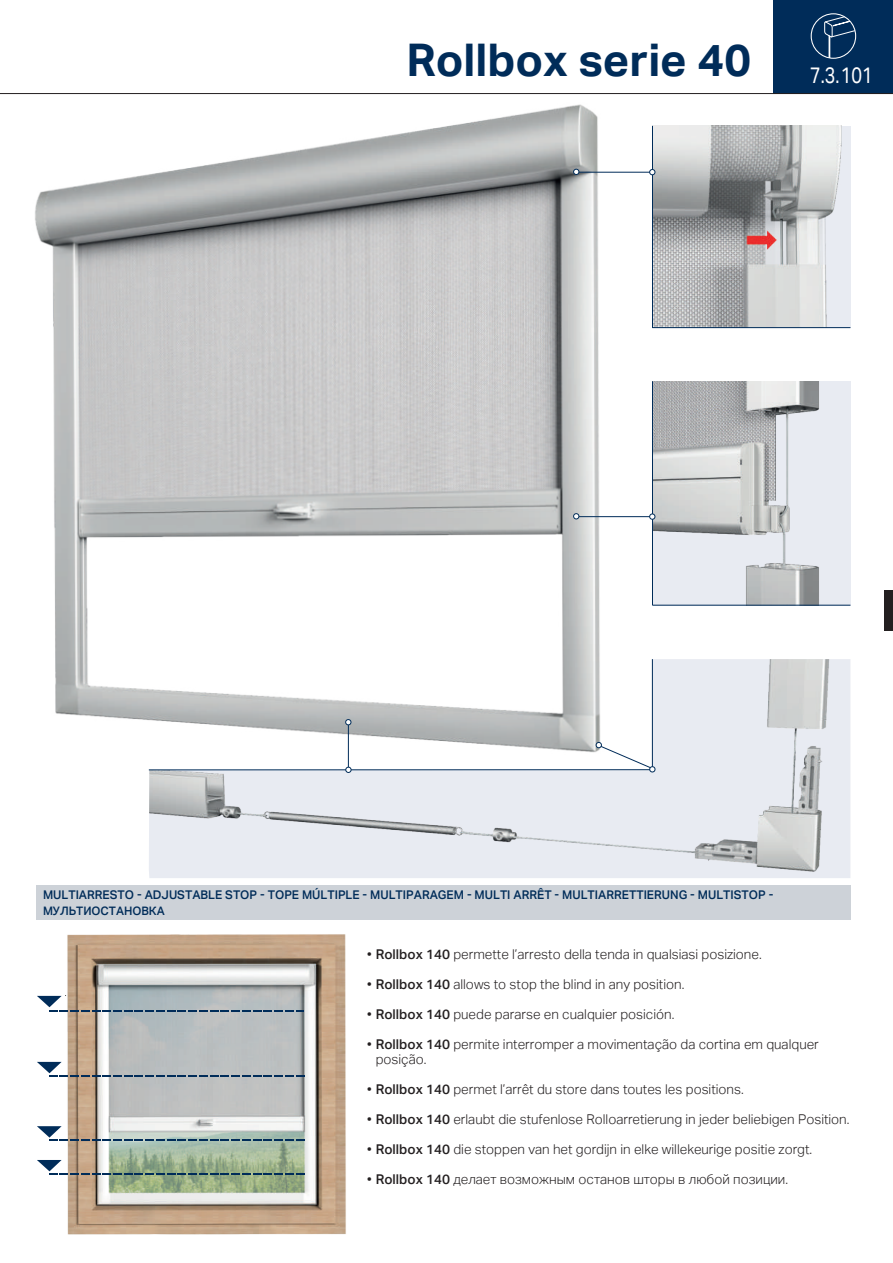
<style>
.page{position:relative;width:893px;height:1263px;background:#fff}
.page>*{position:absolute;margin:0;border:0;box-sizing:border-box;transform-origin:0 0}
.t1{font:700 45px "Aktiv Grotesk";color:#002c59}
.t2{font:22.5px "Aktiv Grotesk";color:#fff;scale:.8 1}
.t3{font:300 13.5px/15px "Aktiv Grotesk";color:#231f20}
.t4{font:500 12px "Aktiv Grotesk";color:#002c59}
.t5{font:500 11.7px "Aktiv Grotesk";color:#002c59}
.s1{font-weight:500}
</style>
<div class="page">
<div style="left:774px;top:0;width:119px;height:94px;background:#002c59"></div>
<div style="left:811px;top:13px;width:45px;height:46px;border:1px solid #fff;border-radius:50%"></div>
<svg style="left:824px;top:14px;width:32px;height:44px"></svg>
<img style="left:149px;top:659px;width:699px;height:219px">
<img style="left:653px;top:381px;width:197px;height:224px">
<hr style="left:0;top:93px;width:893px;height:1px;background:#231f20">
<div style="left:652px;top:126px;width:198px;height:202px;background:#e8ebf2"></div>
<img style="left:653px;top:126px;width:189px;height:201px">
<div style="left:36px;top:885px;width:814px;height:34px;background:#cdd2d8"></div>
<img style="left:52px;top:934px;width:294px;height:301px">
<svg style="left:37px;top:995px;width:267px;height:16px;background:#abb2b4"></svg>
<svg style="left:37px;top:1062px;width:267px;height:15px;background:#a6abaf"></svg>
<svg style="left:37px;top:1126px;width:267px;height:14px"></svg>
<svg style="left:37px;top:1160px;width:267px;height:15px;background:#8fa08c"></svg>
<img style="left:35px;top:104px;width:580px;height:655px">
<hr style="left:579px;top:172px;width:73px;height:1px;background:#002c59">
<svg style="left:573px;top:169px;width:6px;height:6px"></svg>
<hr style="left:652px;top:126px;width:1px;height:202px;background:#002c59">
<svg style="left:649px;top:169px;width:6px;height:6px"></svg>
<hr style="left:652px;top:327px;width:198px;height:1px;background:#002c59">
<hr style="left:579px;top:516px;width:73px;height:1px;background:#002c59">
<svg style="left:573px;top:513px;width:6px;height:6px"></svg>
<hr style="left:652px;top:381px;width:1px;height:224px;background:#002c59">
<svg style="left:649px;top:514px;width:6px;height:6px"></svg>
<hr style="left:652px;top:605px;width:198px;height:1px;background:#002c59">
<hr style="left:652px;top:659px;width:1px;height:111px;background:#002c59">
<hr style="left:149px;top:769px;width:503px;height:1px;background:#002c59">
<hr style="left:348px;top:725px;width:1px;height:45px;background:#002c59">
<svg style="left:345px;top:719px;width:6px;height:6px"></svg>
<svg style="left:345px;top:767px;width:6px;height:6px"></svg>
<svg style="left:596px;top:742px;width:59px;height:30px"></svg>
<div style="left:884px;top:590px;width:9px;height:40px;background:#231f20"></div>
<h1 class="t1" style="left:406px;top:34px;width:346px">Rollbox serie 40</h1>
<h2 class="t2" style="left:810px;top:63px;width:80px">7.3.101</h2>
<p class="t4" style="left:43px;top:888px;width:732px">MULTIARRESTO - ADJUSTABLE STOP - TOPE MÚLTIPLE - MULTIPARAGEM - MULTI ARRÊT - MULTIARRETTIERUNG - MULTISTOP -</p>
<p class="t5" style="left:43px;top:904px;width:123px">МУЛЬТИОСТАНОВКА</p>
<p class="t3" style="left:367px;top:947px;width:396px">• <span class="s1">Rollbox 140</span> permette l’arresto della tenda in qualsiasi posizione.</p>
<p class="t3" style="left:367px;top:977px;width:319px">• <span class="s1">Rollbox 140</span> allows to stop the blind in any position.</p>
<p class="t3" style="left:367px;top:1007px;width:309px">• <span class="s1">Rollbox 140</span> puede pararse en cualquier posición.</p>
<p class="t3" style="left:376px;top:1037px;width:445px;text-indent:-9px">• <span class="s1">Rollbox 140</span> permite interromper a movimentação da cortina em qualquer posição.</p>
<p class="t3" style="left:367px;top:1082px;width:378px">• <span class="s1">Rollbox 140</span> permet l’arrêt du store dans toutes les positions.</p>
<p class="t3" style="left:367px;top:1112px;width:484px">• <span class="s1">Rollbox 140</span> erlaubt die stufenlose Rolloarretierung in jeder beliebigen Position.</p>
<p class="t3" style="left:367px;top:1142px;width:446px">• <span class="s1">Rollbox 140</span> die stoppen van het gordijn in elke willekeurige positie zorgt.</p>
<p class="t3" style="left:367px;top:1172px;width:422px">• <span class="s1">Rollbox 140</span> делает возможным останов шторы в любой позиции.</p>
</div>
